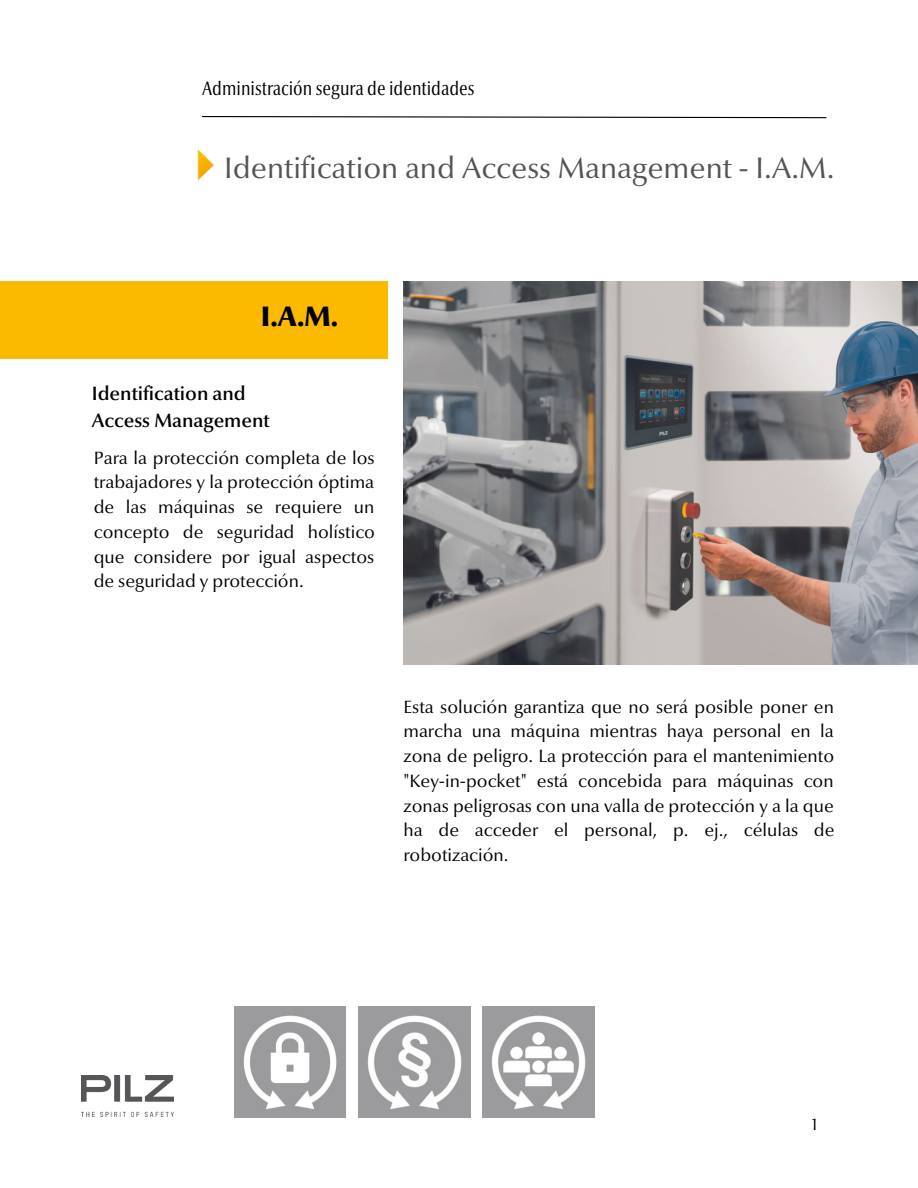
<style>
.page{position:relative;width:918px;height:1188px;background:#fff}
.page>*{position:absolute;margin:0;border:0;box-sizing:border-box;transform-origin:0 0}
.t1{font:30px "Optima Nova LT Pro";color:#545454}
.t2{font:900 28.5px "Optima Nova LT Pro";color:#000}
.t3{font:condensed 19.5px "Optima Nova LT Pro";color:#000}
.t4{font:600 19.5px/27px "Optima Nova LT Pro";color:#000}
.t5{font:18px/24.8px "Optima Nova LT Pro";color:#000;text-align:justify}
.t6{font:condensed 16.5px "Optima Nova LT Pro";color:#000}
</style>
<div class="page">
<svg style="left:202px;top:116px;width:625px;height:3px"></svg>
<img style="left:197px;top:149px;width:17px;height:32px">
<div style="left:0;top:282px;width:387px;height:76px;background:#fbb900"></div>
<img style="left:403px;top:282px;width:515px;height:382px">
<img style="left:81px;top:1075px;width:93px;height:42px">
<img style="left:234px;top:1006px;width:112px;height:112px">
<img style="left:359px;top:1006px;width:111px;height:112px">
<img style="left:483px;top:1006px;width:111px;height:112px">
<p class="t3" style="left:202px;top:81px;width:274px">Administración segura de identidades</p>
<h1 class="t1" style="left:224px;top:155px;width:612px">Identification and Access Management - I.A.M.</h1>
<h2 class="t2" style="left:261px;top:305px;width:79px">I.A.M.</h2>
<p class="t4" style="left:92px;top:382px;width:179px">Identification and<br>Access Management</p>
<p class="t5" style="left:94px;top:447px;width:283px">Para la protección completa de los trabajadores y la protección óptima de las máquinas se requiere un concepto de seguridad holístico que considere por igual aspectos de seguridad y protección.</p>
<p class="t5" style="left:403px;top:696px;width:433px">Esta solución garantiza que no será posible poner en marcha una máquina mientras haya personal en la zona de peligro. La protección para el mantenimiento "Key-in-pocket" está concebida para máquinas con zonas peligrosas con una valla de protección y a la que ha de acceder el personal, p. ej., células de robotización.</p>
<p class="t6" style="left:812px;top:1118px;width:7px">1</p>
</div>
